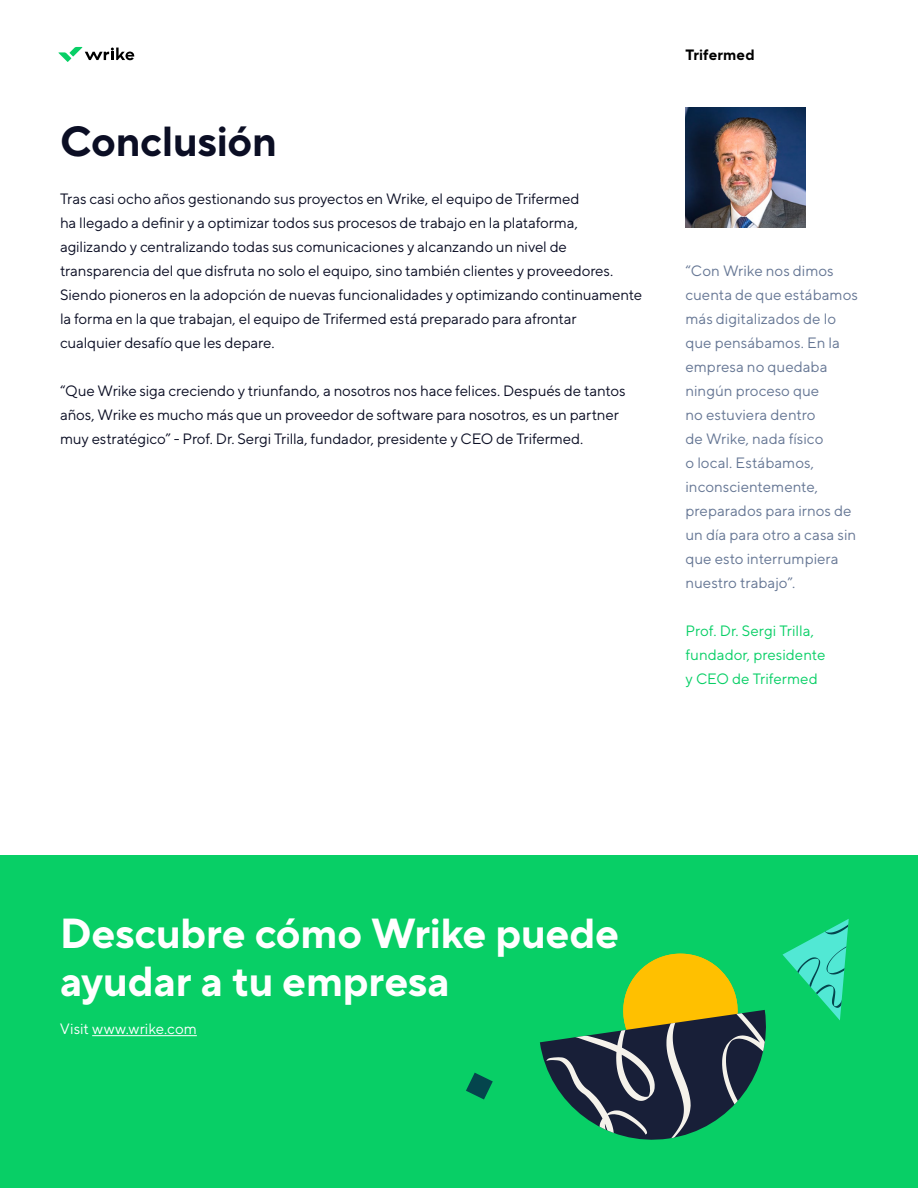
<style>
.page{position:relative;width:918px;height:1188px;background:#fff}
.page>*{position:absolute;margin:0;border:0;box-sizing:border-box;transform-origin:0 0}
.t1{font:700 42px/48px "TT Norms Pro";letter-spacing:-.005em;color:#fff}
.t2{font:700 42px "TT Norms Pro";letter-spacing:-.005em;color:#0b0e24}
.t3{font:15px/24px "TT Norms Pro";letter-spacing:-.005em;color:#0b0e24}
.t4{font:15px/24px "TT Norms Pro";letter-spacing:.005em;color:#657694}
.t5{font:15px/24px "TT Norms Pro";letter-spacing:.005em;color:#08cf66}
.t6{font:15px "TT Norms Pro";letter-spacing:.005em;color:#fff}
.t7{font:700 15px "TT Norms Pro";letter-spacing:.005em;color:#000}
</style>
<div class="page">
<svg style="left:58px;top:47px;width:76px;height:15px"></svg>
<img style="left:686px;top:107px;width:120px;height:121px">
<div style="left:0;top:856px;width:918px;height:332px;background:#08cf66"></div>
<hr style="left:92px;top:1035px;width:105px;height:1px;background:#fff">
<svg style="left:540px;top:953px;width:226px;height:187px"></svg>
<svg style="left:783px;top:919px;width:66px;height:101px"></svg>
<svg style="left:466px;top:1073px;width:27px;height:27px"></svg>
<h1 class="t2" style="left:60px;top:110px;width:219px">Conclusión</h1>
<p class="t3" style="left:60px;top:186px;width:584px">Tras casi ocho años gestionando sus proyectos en Wrike, el equipo de Trifermed<br>ha llegado a definir y a optimizar todos sus procesos de trabajo en la plataforma, agilizando y centralizando todas sus comunicaciones y alcanzando un nivel de transparencia del que disfruta no solo el equipo, sino también clientes y proveedores.<br>Siendo pioneros en la adopción de nuevas funcionalidades y optimizando continuamente la forma en la que trabajan, el equipo de Trifermed está preparado para afrontar<br>cualquier desafío que les depare.</p>
<p class="t3" style="left:60px;top:378px;width:567px">“Que Wrike siga creciendo y triunfando, a nosotros nos hace felices. Después de tantos años, Wrike es mucho más que un proveedor de software para nosotros, es un partner muy estratégico” - Prof. Dr. Sergi Trilla, fundador, presidente y CEO de Trifermed.</p>
<p class="t7" style="left:686px;top:44px;width:71px">Trifermed</p>
<p class="t4" style="left:686px;top:258px;width:174px">“Con Wrike nos dimos cuenta de que estábamos más digitalizados de lo que pensábamos. En la empresa no quedaba ningún proceso que<br>no estuviera dentro<br>de Wrike, nada físico<br>o local. Estábamos, inconscientemente, preparados para irnos de un día para otro a casa sin que esto interrumpiera nuestro trabajo”.</p>
<p class="t5" style="left:686px;top:618px;width:141px">Prof. Dr. Sergi Trilla, fundador, presidente y CEO de Trifermed</p>
<h1 class="t1" style="left:60px;top:906px;width:561px">Descubre cómo Wrike puede ayudar a tu empresa</h1>
<p class="t6" style="left:60px;top:1018px;width:138px">Visit www.wrike.com</p>
</div>
